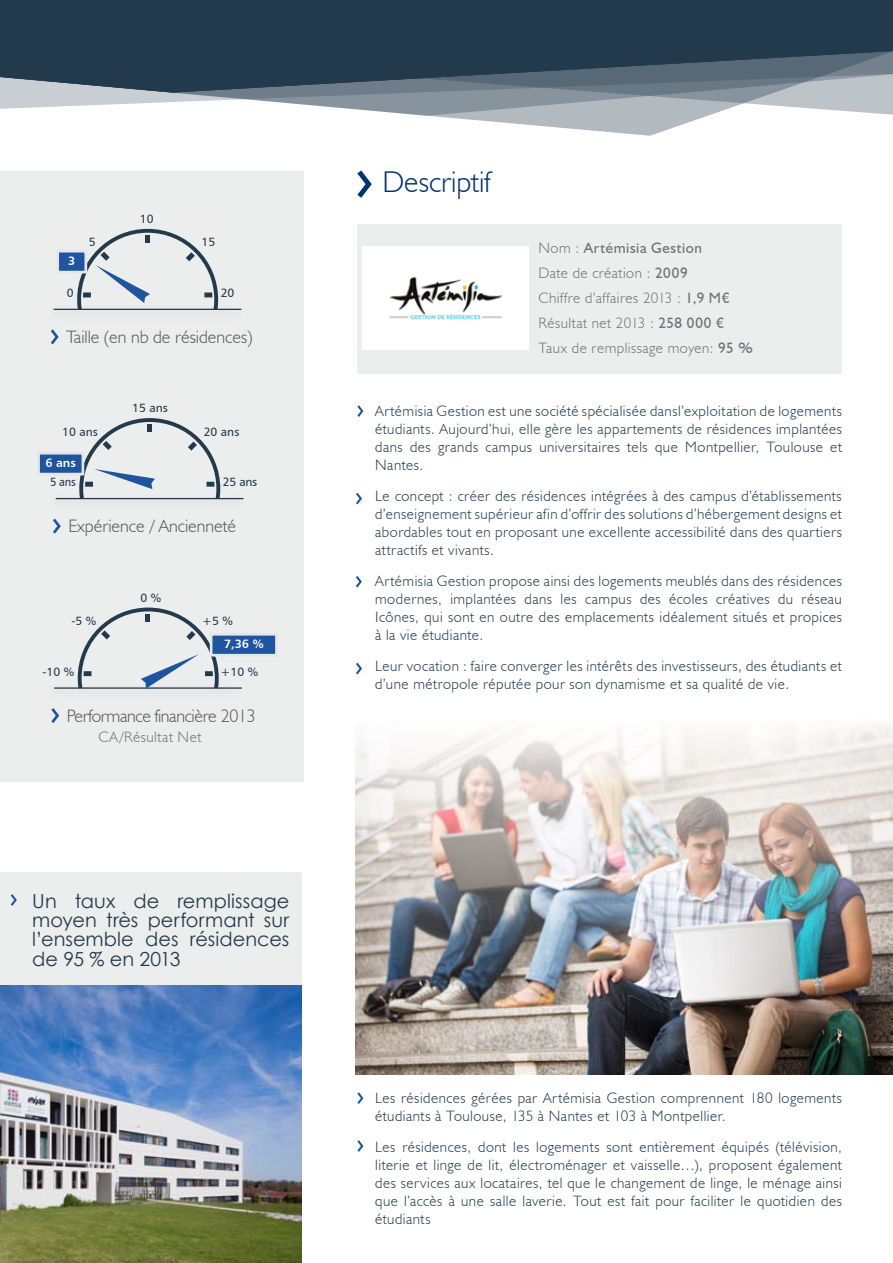
<style>
.page{position:relative;width:893px;height:1263px;background:#fff}
.page>*{position:absolute;margin:0;border:0;box-sizing:border-box;transform-origin:0 0}
.t1{font:300 30px "Humanist 521 BT";color:#00346c}
.t2{font:19.35px/19.4px "Century Gothic";color:#233a4d;text-align:justify}
.t3{font:300 18px "Humanist 521 BT";color:#58585a}
.t4{font:300 18px "Humanist 521 BT";letter-spacing:-.02em;color:#58585a}
.t5{font:300 15px/18px "Humanist 521 BT";letter-spacing:.035em;color:#233a4d;text-align:justify}
.t6{font:300 15px/25px "Humanist 521 BT";letter-spacing:.035em;color:#707173}
.t7{font:12.15px "Humanist 777 BT Bold B";color:#fff}
.t8{font:12px "Humanist 777 BT Roman B";color:#233a4d}
.t9{font:12px "Humanist 777 BT Roman B";color:#233a4d;scale:.92 1}
.s1{font-weight:400}
</style>
<div class="page">
<div style="left:0;top:171px;width:303px;height:611px;background:#eceded"></div>
<div style="left:357px;top:225px;width:485px;height:149px;background:#eceded"></div>
<svg style="left:431px;top:116px;width:276px;height:20px"></svg>
<svg style="left:0;top:93px;width:893px;height:23px"></svg>
<svg style="left:0;top:0;width:893px;height:93px;background:#33485a"></svg>
<svg style="left:357px;top:170px;width:15px;height:28px"></svg>
<svg style="left:53px;top:519px;width:8px;height:15px"></svg>
<hr style="left:56px;top:498px;width:187px;height:1px;background:#233a4d">
<svg style="left:357px;top:405px;width:6px;height:12px"></svg>
<svg style="left:356px;top:493px;width:6px;height:11px"></svg>
<svg style="left:39px;top:418px;width:183px;height:82px"></svg>
<svg style="left:356px;top:576px;width:6px;height:11px"></svg>
<svg style="left:51px;top:708px;width:8px;height:15px"></svg>
<hr style="left:54px;top:687px;width:188px;height:2px;background:#233a4d">
<svg style="left:76px;top:607px;width:200px;height:82px"></svg>
<svg style="left:51px;top:329px;width:8px;height:15px"></svg>
<hr style="left:54px;top:309px;width:187px;height:1px;background:#233a4d">
<svg style="left:55px;top:228px;width:165px;height:81px"></svg>
<div style="left:0;top:872px;width:302px;height:198px;background:#eceded"></div>
<img style="left:0;top:986px;width:302px;height:277px">
<svg style="left:11px;top:894px;width:6px;height:12px"></svg>
<svg style="left:356px;top:663px;width:6px;height:11px"></svg>
<svg style="left:357px;top:1092px;width:6px;height:12px"></svg>
<svg style="left:357px;top:1140px;width:6px;height:12px"></svg>
<img style="left:356px;top:725px;width:537px;height:350px">
<img style="left:363px;top:247px;width:165px;height:102px">
<p class="t7" style="left:68px;top:253px;width:9px">3</p>
<p class="t8" style="left:67px;top:286px;width:8px">0</p>
<p class="t8" style="left:89px;top:235px;width:8px">5</p>
<p class="t8" style="left:140px;top:212px;width:15px">10</p>
<p class="t8" style="left:202px;top:235px;width:15px">15</p>
<p class="t8" style="left:221px;top:286px;width:15px">20</p>
<p class="t3" style="left:66px;top:326px;width:188px">Taille (en nb de résidences)</p>
<p class="t8" style="left:62px;top:424px;width:37px">10 ans</p>
<p class="t7" style="left:45px;top:455px;width:32px">6 ans</p>
<p class="t9" style="left:50px;top:475px;width:29px">5 ans</p>
<p class="t8" style="left:132px;top:401px;width:37px">15 ans</p>
<p class="t8" style="left:204px;top:424px;width:37px">20 ans</p>
<p class="t8" style="left:223px;top:475px;width:36px">25 ans</p>
<p class="t3" style="left:68px;top:515px;width:169px">Expérience / Ancienneté</p>
<p class="t8" style="left:71px;top:613px;width:26px">-5 %</p>
<p class="t8" style="left:43px;top:664px;width:33px">-10 %</p>
<p class="t8" style="left:141px;top:590px;width:22px">0 %</p>
<p class="t8" style="left:202px;top:613px;width:32px">+5 %</p>
<p class="t7" style="left:224px;top:636px;width:41px">7,36 %</p>
<p class="t8" style="left:221px;top:664px;width:39px">+10 %</p>
<p class="t4" style="left:67px;top:704px;width:191px">Performance financière 2013</p>
<p class="t6" style="left:98px;top:724px;width:105px">CA/Résultat Net</p>
<p class="t2" style="left:32px;top:890px;width:259px">Un taux de remplissage moyen très performant sur l’ensemble des résidences de 95 % en 2013</p>
<h1 class="t1" style="left:382px;top:164px;width:110px">Descriptif</h1>
<p class="t6" style="left:538px;top:235px;width:216px">Nom : <span class="s1">Artémisia Gestion<br></span>Date de création : <span class="s1">2009<br></span>Chiffre d’affaires 2013 : <span class="s1">1,9 M€<br></span>Résultat net 2013 : <span class="s1">258 000 €<br></span>Taux de remplissage moyen: <span class="s1">95 %</span></p>
<p class="t5" style="left:375px;top:402px;width:468px">Artémisia Gestion est une société spécialisée dansl’exploitation de logements étudiants. Aujourd’hui, elle gère les appartements de résidences implantées dans des grands campus universitaires tels que Montpellier, Toulouse et Nantes.</p>
<p class="t5" style="left:375px;top:487px;width:468px">Le concept : créer des résidences intégrées à des campus d’établissements d’enseignement supérieur afin d’offrir des solutions d’hébergement designs et abordables tout en proposant une excellente accessibilité dans des quartiers attractifs et vivants.</p>
<p class="t5" style="left:375px;top:572px;width:468px">Artémisia Gestion propose ainsi des logements meublés dans des résidences modernes, implantées dans les campus des écoles créatives du réseau Icônes, qui sont en outre des emplacements idéalement situés et propices à la vie étudiante.</p>
<p class="t5" style="left:375px;top:656px;width:468px">Leur vocation : faire converger les intérêts des investisseurs, des étudiants et d’une métropole réputée pour son dynamisme et sa qualité de vie.</p>
<p class="t5" style="left:375px;top:1089px;width:468px">Les résidences gérées par Artémisia Gestion comprennent 180 logements étudiants à Toulouse, 135 à Nantes et 103 à Montpellier.</p>
<p class="t5" style="left:375px;top:1137px;width:468px">Les résidences, dont les logements sont entièrement équipés (télévision, literie et linge de lit, électroménager et vaisselle…), proposent également des services aux locataires, tel que le changement de linge, le ménage ainsi que l’accès à une salle laverie. Tout est fait pour faciliter le quotidien des étudiants</p>
</div>
